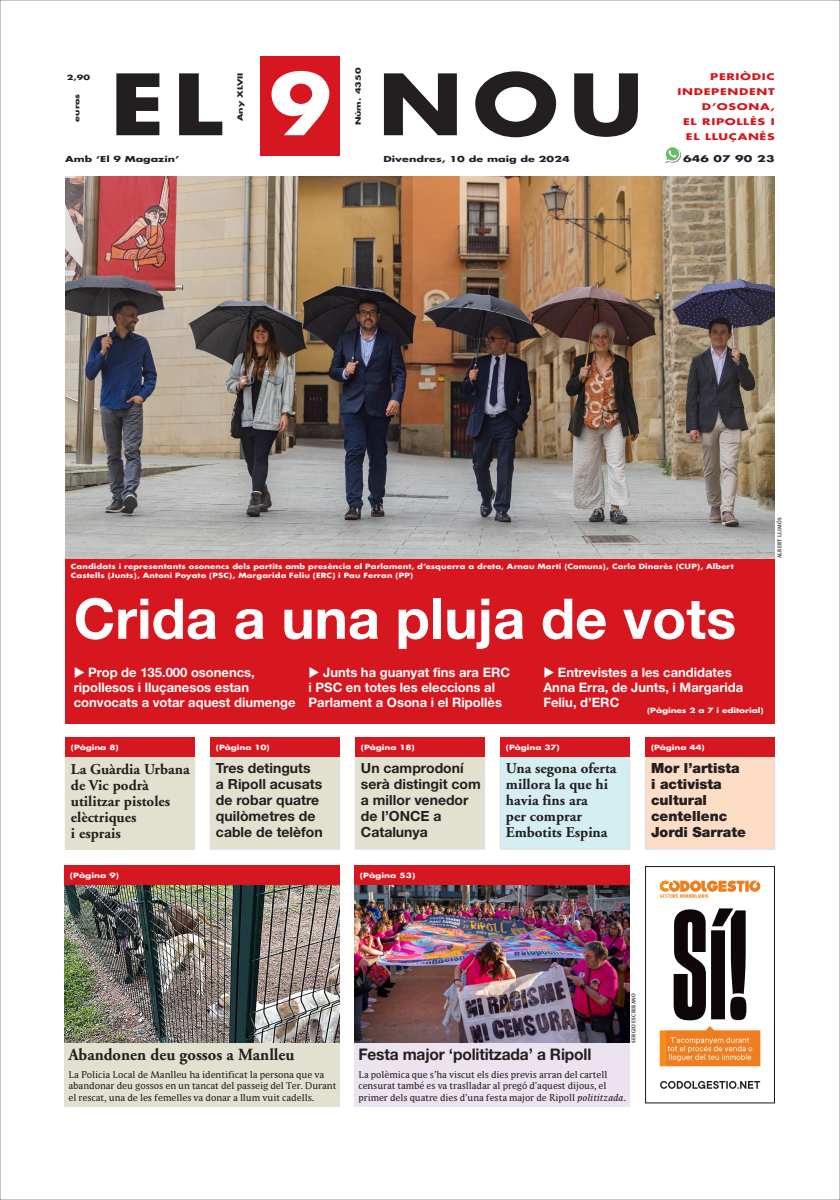
<style>
.page{position:relative;width:840px;height:1200px;background:#fff}
.page>*{position:absolute;margin:0;border:0;box-sizing:border-box;transform-origin:0 0}
.t1{font:700 82px "Futura";color:#231f20;scale:1.22 1}
.t2{font:700 56px "Helvetica Neue";color:#fff}
.t3{font:700 17px "Adobe Garamond";color:#231f20}
.t4{font:700 16px "Helvetica Neue";letter-spacing:-.01em;color:#231f20}
.t5{font:700 15px/16px "Adobe Garamond";color:#231f20}
.t6{font:700 14px/16px "Helvetica Neue";color:#231f20}
.t7{font:900 14px/16px "Helvetica Neue";color:#231f20}
.t8{font:700 13px/15px "Helvetica Neue";color:#fff}
.t9{font:9px/11.4px "Parable LF";letter-spacing:-.01em;color:#231f20}
.t10{font:700 9px/15px "Futura";letter-spacing:.05em;color:#d7171f;text-align:right;scale:1.38 1}
.t11{font:700 9px "Futura";letter-spacing:.01em;color:#231f20;scale:1.38 1}
.t12{font:700 8px "Futura";color:#231f20;scale:1.4 1}
.t13{font:700 8px "Futura";color:#231f20;scale:1.38 1}
.t14{font:700 7px/9px "Futura";letter-spacing:.01em;color:#fff;scale:1.2 1}
.t15{font:700 7px "Futura";letter-spacing:-.01em;color:#fff;scale:1.28 1}
.t16{font:700 7px "Futura";color:#231f20;scale:1.38 1}
.t17{font:700 7px "Futura";letter-spacing:.01em;color:#fff;scale:1.3 1}
.t18{font:700 7px "Futura";letter-spacing:.01em;color:#fff;scale:1.28 1}
.t19{font:700 5px "Parable LF";letter-spacing:.05em;color:#231f20;scale:.86 1}
.s1{color:#fff}
.s2{font-style:italic}
</style>
<div class="page">
<svg style="left:659px;top:880px;width:9px;height:17px"></svg>
<svg style="left:668px;top:880px;width:91px;height:17px"></svg>
<svg style="left:660px;top:1080px;width:99px;height:8px"></svg>
<svg style="left:659px;top:908px;width:100px;height:157px"></svg>
<div style="left:645px;top:866px;width:129px;height:236px;border:1px solid #0f1c22"></div>
<div style="left:260px;top:57px;width:80px;height:99px;background:#d7171f"></div>
<svg style="left:665px;top:147px;width:15px;height:16px"></svg>
<div style="left:65px;top:580px;width:709px;height:81px;background:#d7171f"></div>
<img style="left:65px;top:177px;width:709px;height:382px">
<div style="left:65px;top:660px;width:709px;height:63px;background:#d7171f"></div>
<div style="left:65px;top:559px;width:709px;height:25px;background:#d7171f"></div>
<div style="left:65px;top:756px;width:129px;height:93px;background:#e2e1d0"></div>
<div style="left:65px;top:756px;width:129px;height:93px;border:1px solid #e2e1d0"></div>
<div style="left:65px;top:736px;width:129px;height:20px;background:#d7171f"></div>
<div style="left:210px;top:756px;width:129px;height:93px;background:#e2e1d0"></div>
<div style="left:210px;top:756px;width:129px;height:93px;border:1px solid #dde1e4"></div>
<div style="left:210px;top:736px;width:129px;height:20px;background:#d7171f"></div>
<div style="left:355px;top:756px;width:129px;height:93px;background:#e2e1d0"></div>
<div style="left:355px;top:756px;width:129px;height:93px;border:1px solid #dde1e4"></div>
<div style="left:355px;top:736px;width:129px;height:20px;background:#d7171f"></div>
<div style="left:500px;top:756px;width:129px;height:93px;background:#d5eef1"></div>
<div style="left:500px;top:756px;width:129px;height:93px;border:1px solid #dde1e4"></div>
<div style="left:500px;top:736px;width:129px;height:20px;background:#d7171f"></div>
<div style="left:645px;top:756px;width:129px;height:93px;background:#fdddc6"></div>
<div style="left:645px;top:756px;width:129px;height:93px;border:1px solid #dde1e4"></div>
<div style="left:645px;top:736px;width:129px;height:20px;background:#d7171f"></div>
<div style="left:64px;top:1041px;width:275px;height:65px;background:#e2e1d0"></div>
<img style="left:64px;top:884px;width:275px;height:158px">
<div style="left:64px;top:864px;width:275px;height:20px;background:#d7171f"></div>
<div style="left:354px;top:1041px;width:275px;height:65px;background:#ece3f0"></div>
<img style="left:354px;top:884px;width:275px;height:158px">
<div style="left:354px;top:864px;width:275px;height:20px;background:#d7171f"></div>
<p class="t16" style="left:67px;top:72px;width:18px">2,90</p>
<p class="t16" style="left:72px;top:122px;width:22px;rotate:-90deg">euros</p>
<p class="t16" style="left:353px;top:125px;width:43px;rotate:-90deg">Núm. 4350</p>
<h1 class="t1" style="left:110px;top:50px;width:439px">EL <span class="s1">9</span> NOU</h1>
<p class="t16" style="left:235px;top:121px;width:37px;rotate:-90deg">Any XLVII</p>
<p class="t13" style="left:65px;top:153px;width:84px">Amb ‘El 9 Magazín’</p>
<p class="t12" style="left:383px;top:153px;width:134px">Divendres, 10 de maig de 2024</p>
<p class="t10" style="left:677px;top:69px;width:72px">PERIÒDIC<br>INDEPENDENT<br>D’OSONA,<br>EL RIPOLLÈS I</p>
<p class="t10" style="left:685px;top:129px;width:66px">EL LLUÇANÈS</p>
<p class="t11" style="left:682px;top:152px;width:68px">646 07 90 23</p>
<p class="t19" style="left:775px;top:558px;width:49px;rotate:-90deg">ALBERT LLIMÓS</p>
<p class="t14" style="left:71px;top:561px;width:553px">Candidats i representants osonencs dels partits amb presència al Parlament, d’esquerra a dreta, Arnau Martí (Comuns), Carla Dinarès (CUP), Albert<br>Castells (Junts), Antoni Poyato (PSC), Margarida Feliu (ERC) i Pau Ferran (PP)</p>
<h2 class="t2" style="left:74px;top:584px;width:663px">Crida a una pluja de vots</h2>
<h3 class="t8" style="left:74px;top:664px;width:223px">◆ Prop de 135.000 osonencs, ripollesos i lluçanesos estan convocats a votar aquest diumenge</h3>
<h3 class="t8" style="left:308px;top:664px;width:203px">◆ Junts ha guanyat fins ara ERC i PSC en totes les eleccions al<br>Parlament a Osona i el Ripollès</h3>
<h3 class="t8" style="left:543px;top:664px;width:201px">◆ Entrevistes a les candidates<br>Anna Erra, de Junts, i Margarida<br>Feliu, d’ERC</h3>
<p class="t15" style="left:646px;top:705px;width:92px">(Pàgines 2 a 7 i editorial)</p>
<p class="t18" style="left:71px;top:742px;width:39px">(Pàgina 8)</p>
<p class="t15" style="left:216px;top:742px;width:43px">(Pàgina 10)</p>
<p class="t15" style="left:361px;top:742px;width:43px">(Pàgina 18)</p>
<p class="t15" style="left:505px;top:742px;width:43px">(Pàgina 37)</p>
<p class="t15" style="left:650px;top:742px;width:43px">(Pàgina 44)</p>
<h3 class="t5" style="left:71px;top:760px;width:120px">La Guàrdia Urbana de Vic podrà utilitzar pistoles elèctriques<br>i esprais</h3>
<h3 class="t6" style="left:216px;top:759px;width:108px">Tres detinguts<br>a Ripoll acusats de robar quatre quilòmetres de cable de telèfon</h3>
<h3 class="t6" style="left:361px;top:759px;width:121px">Un camprodoní serà distingit com a millor venedor de l’ONCE a<br>Catalunya</h3>
<h3 class="t5" style="left:505px;top:760px;width:112px">Una segona oferta millora la que hi havia fins ara<br>per comprar<br>Embotits Espina</h3>
<h3 class="t7" style="left:650px;top:759px;width:96px">Mor l’artista i activista cultural centellenc<br>Jordi Sarrate</h3>
<p class="t17" style="left:70px;top:870px;width:39px">(Pàgina 9)</p>
<p class="t17" style="left:359px;top:870px;width:44px">(Pàgina 53)</p>
<h3 class="t3" style="left:68px;top:1045px;width:227px">Abandonen deu gossos a Manlleu</h3>
<p class="t9" style="left:68px;top:1068px;width:269px">La Policia Local de Manlleu ha identificat la persona que va abandonar deu gossos en un tancat del passeig del Ter. Durant el rescat, una de les femelles va donar a llum vuit cadells.</p>
<p class="t19" style="left:630px;top:1042px;width:59px;rotate:-90deg">SERGIO ESCRIBANO</p>
<h3 class="t4" style="left:358px;top:1044px;width:234px">Festa major ‘polititzada’ a Ripoll</h3>
<p class="t9" style="left:358px;top:1068px;width:269px">La polèmica que s’ha viscut els dies previs arran del cartell censurat també es va traslladar al pregó d’aquest dijous, el primer dels quatre dies d’una festa major de Ripoll <span class="s2">polititzada</span>.</p>
</div>
